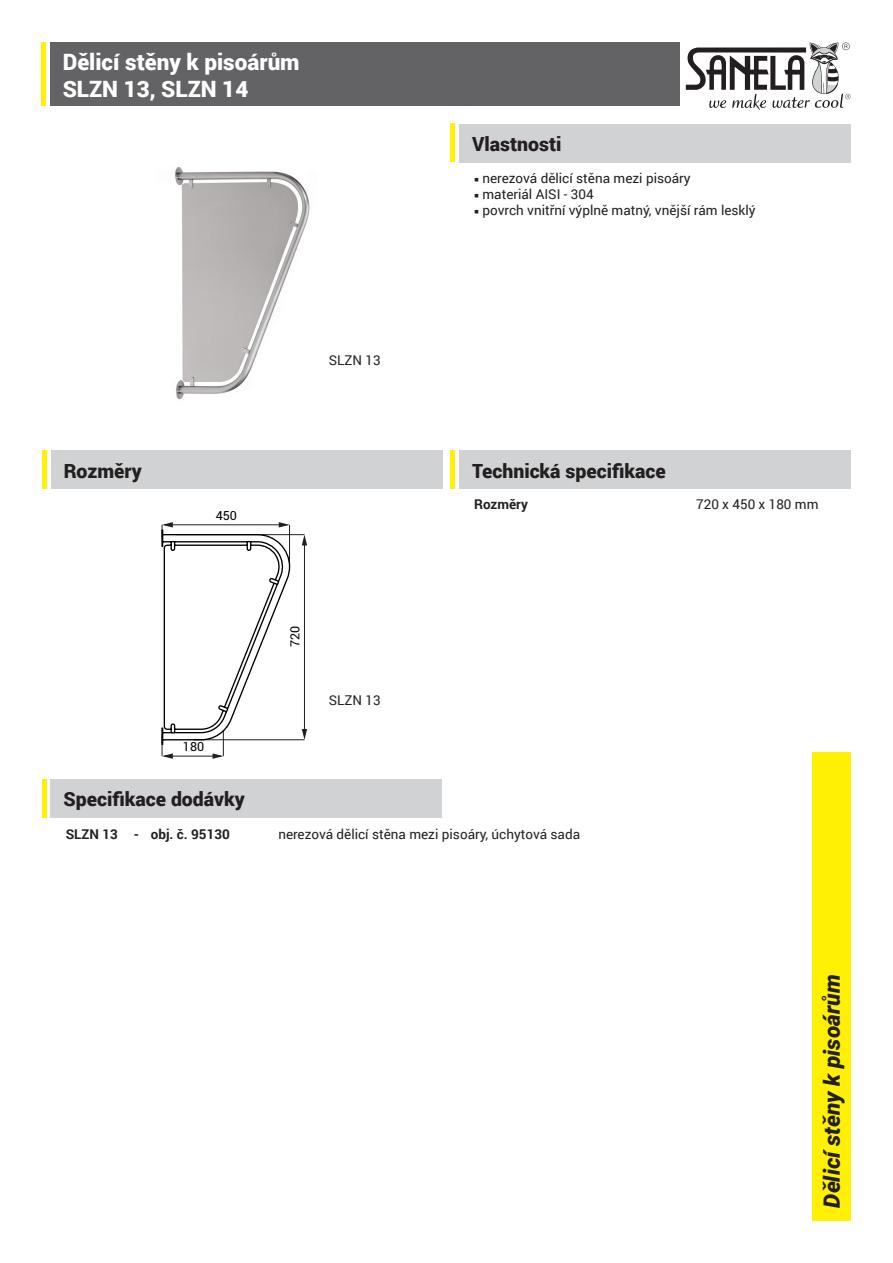
<style>
.page{position:relative;width:893px;height:1263px;background:#fff}
.page>*{position:absolute;margin:0;border:0;box-sizing:border-box;transform-origin:0 0}
.t1{font:900 22.5px "Roboto";color:#fff}
.t2{font:italic 900 22.5px "Roboto";color:#231f20}
.t3{font:900 19.5px "Roboto";color:#231f20}
.t4{font:13.5px "Roboto";color:#231f20}
.t5{font:700 13.5px "Roboto";color:#231f20}
.t6{font:12.6px "Roboto";color:#000002}
</style>
<div class="page">
<div style="left:50px;top:43px;width:629px;height:63px;background:#636366"></div>
<div style="left:459px;top:124px;width:391px;height:38px;background:#d1d2d4"></div>
<div style="left:51px;top:451px;width:391px;height:38px;background:#d1d2d4"></div>
<div style="left:812px;top:752px;width:38px;height:468px;background:#fff101"></div>
<svg style="left:686px;top:43px;width:164px;height:67px"></svg>
<div style="left:41px;top:43px;width:5px;height:63px;background:#fff101"></div>
<hr style="left:43px;top:451px;width:4px;height:38px;background:#fff101">
<hr style="left:451px;top:123px;width:4px;height:39px;background:#fff101">
<div style="left:51px;top:779px;width:391px;height:38px;background:#d1d2d4"></div>
<div style="left:42px;top:779px;width:5px;height:38px;background:#fff101"></div>
<hr style="left:193px;top:739px;width:111px;height:1px;background:#231f20">
<hr style="left:176px;top:534px;width:128px;height:1px;background:#231f20">
<hr style="left:304px;top:537px;width:1px;height:201px;background:#231f20">
<svg style="left:302px;top:535px;width:5px;height:10px"></svg>
<svg style="left:302px;top:729px;width:5px;height:11px"></svg>
<svg style="left:161px;top:522px;width:130px;height:237px"></svg>
<img style="left:175px;top:167px;width:135px;height:233px">
<div style="left:459px;top:451px;width:391px;height:38px;background:#d1d2d4"></div>
<hr style="left:451px;top:451px;width:4px;height:38px;background:#fff101">
<p class="t1" style="left:63px;top:46px;width:238px">Dělicí stěny k pisoárům</p>
<p class="t1" style="left:63px;top:73px;width:187px">SLZN 13, SLZN 14</p>
<p class="t3" style="left:64px;top:457px;width:80px">Rozměry</p>
<p class="t6" style="left:216px;top:508px;width:23px">450</p>
<p class="t6" style="left:183px;top:739px;width:23px">180</p>
<p class="t4" style="left:329px;top:351px;width:53px">SLZN 13</p>
<p class="t6" style="left:288px;top:647px;width:23px;rotate:-90deg">720</p>
<p class="t4" style="left:329px;top:691px;width:53px">SLZN 13</p>
<p class="t3" style="left:472px;top:130px;width:91px">Vlastnosti</p>
<p class="t4" style="left:474px;top:169px;width:218px">○ nerezová dělicí stěna mezi pisoáry</p>
<p class="t4" style="left:474px;top:185px;width:121px">○ materiál AISI - 304</p>
<p class="t4" style="left:474px;top:201px;width:283px">○ povrch vnitřní výplně matný, vnější rám lesklý</p>
<p class="t3" style="left:472px;top:457px;width:195px">Technická specifikace</p>
<p class="t5" style="left:474px;top:494px;width:55px">Rozměry</p>
<p class="t4" style="left:696px;top:494px;width:124px">720 x 450 x 180 mm</p>
<p class="t3" style="left:64px;top:785px;width:183px">Specifikace dodávky</p>
<p class="t5" style="left:66px;top:824px;width:166px">SLZN 13 - obj. č. 95130</p>
<p class="t4" style="left:278px;top:825px;width:303px">nerezová dělicí stěna mezi pisoáry, úchytová sada</p>
<p class="t2" style="left:816px;top:1208px;width:235px;rotate:-90deg">Dělicí stěny k pisoárům</p>
</div>
